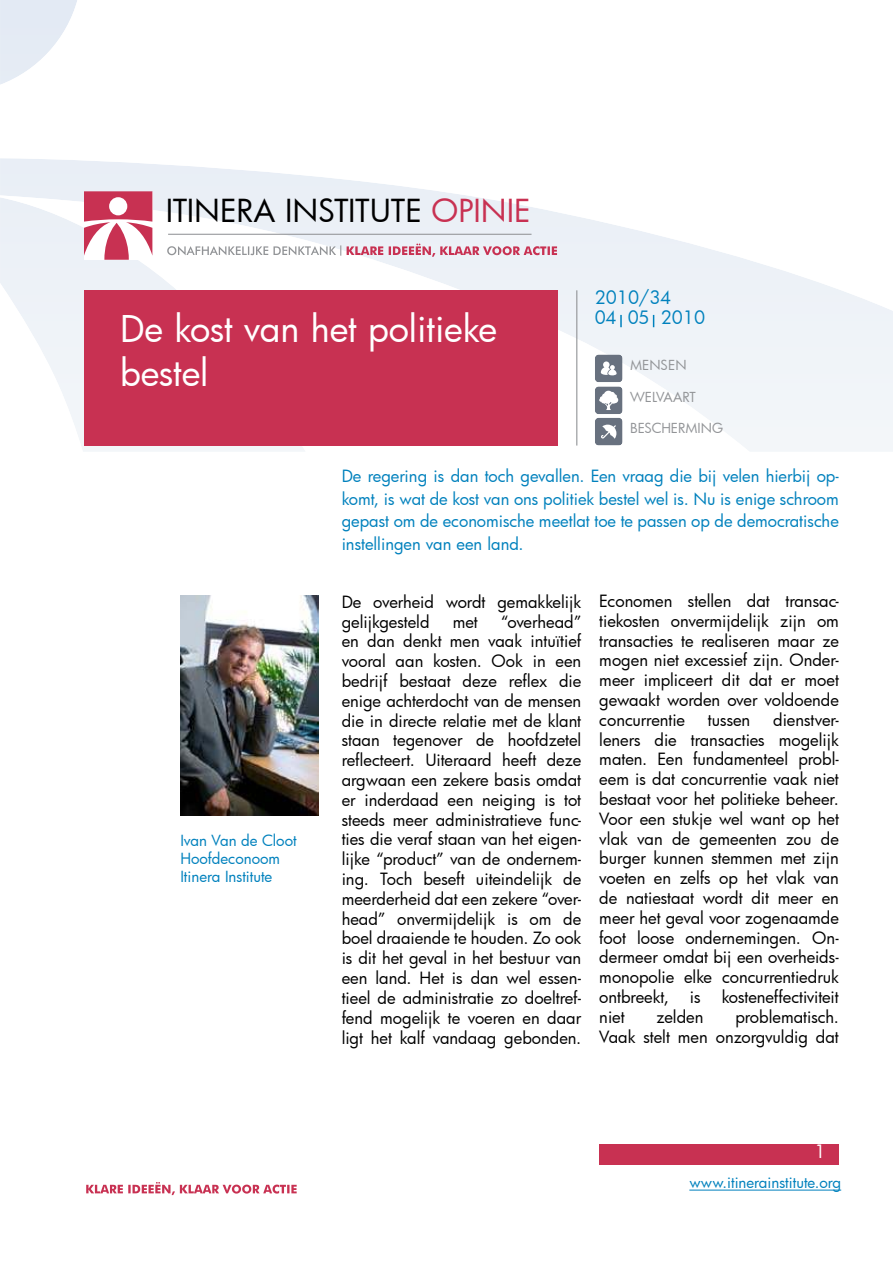
<style>
.page{position:relative;width:893px;height:1263px;background:#fff}
.page>*{position:absolute;margin:0;border:0;box-sizing:border-box;transform-origin:0 0}
.t1{font:36px/43.2px "Futura";letter-spacing:-.005em;color:#fff}
.t2{font:31.05px "Futura";color:#000}
.t3{font:18px/20.1px "Futura";color:#0081bd}
.t4{font:18px "Futura";color:#fff}
.t5{font:16.5px/19.8px "Futura";letter-spacing:-.005em;color:#000;text-align:justify}
.t6{font:16.5px/22.5px "Futura";color:#0081bd;text-align:justify}
.t7{font:15px/18px "Futura";color:#0081bd}
.t8{font:13.5px "Futura";color:#929497}
.s1{color:#c83152}
</style>
<div class="page">
<img style="left:0;top:1px;width:893px;height:450px">
<div style="left:84px;top:290px;width:473px;height:156px;background:#c83152"></div>
<hr style="left:576px;top:290px;width:1px;height:156px;background:#929497">
<div style="left:599px;top:1144px;width:240px;height:21px;background:#c83152"></div>
<hr style="left:689px;top:1189px;width:152px;height:1px;background:#0081bd">
<svg style="left:84px;top:191px;width:68px;height:69px"></svg>
<hr style="left:168px;top:234px;width:363px;height:1px;background:#929497">
<svg style="left:167px;top:245px;width:174px;height:11px"></svg>
<svg style="left:347px;top:244px;width:210px;height:13px;background:#dfaebd"></svg>
<svg style="left:86px;top:1182px;width:211px;height:13px"></svg>
<img style="left:595px;top:354px;width:28px;height:28px">
<svg style="left:601px;top:361px;width:16px;height:14px"></svg>
<img style="left:595px;top:418px;width:28px;height:28px">
<svg style="left:601px;top:425px;width:15px;height:14px"></svg>
<img style="left:595px;top:386px;width:28px;height:28px">
<svg style="left:599px;top:391px;width:19px;height:19px"></svg>
<svg style="left:620px;top:315px;width:2px;height:12px"></svg>
<svg style="left:653px;top:315px;width:1px;height:12px"></svg>
<img style="left:180px;top:595px;width:139px;height:220px">
<h2 class="t2" style="left:166px;top:190px;width:366px">ITINERA INSTITUTE <span class="s1">OPINIE</span></h2>
<h1 class="t1" style="left:120px;top:311px;width:379px">De kost van het politieke bestel</h1>
<p class="t3" style="left:595px;top:288px;width:112px">2010/34<br>04 05 2010</p>
<p class="t8" style="left:630px;top:359px;width:58px">MENSEN</p>
<p class="t8" style="left:630px;top:390px;width:67px">WELVAART</p>
<p class="t8" style="left:630px;top:422px;width:94px">BESCHERMING</p>
<p class="t7" style="left:180px;top:833px;width:118px">Ivan Van de Cloot<br>Hoofdeconoom<br>Itinera Institute</p>
<p class="t6" style="left:342px;top:466px;width:499px">De regering is dan toch gevallen. Een vraag die bij velen hierbij op&shy;komt, is wat de kost van ons politiek bestel wel is. Nu is enige schroom gepast om de economische meetlat toe te passen op de democratische instellingen van een land.</p>
<p class="t5" style="left:342px;top:593px;width:241px">De overheid wordt gemakkelijk gelijkgesteld</p>
<p class="t5" style="left:342px;top:613px;width:241px;text-indent:159px">“overhead” en dan denkt men vaak intuïtief vooral aan kosten. Ook in een bedrijf bestaat deze reflex die enige achterdocht van de mensen die in directe relatie met de klant staan tegenover de hoofdzetel reflecteert. Uiteraard heeft deze argwaan een zekere basis omdat er inderdaad een neiging is tot steeds meer administratieve func&shy;ties die veraf staan van het eigen&shy;lijke “product” van de ondernem&shy;ing. Toch beseft uiteindelijk de meerderheid dat een zekere “over&shy;head” onvermijdelijk is om de boel draaiende te houden. Zo ook is dit het geval in het bestuur van een land. Het is dan wel essen&shy;tieel de administratie zo doeltref&shy;fend mogelijk te voeren en daar ligt het kalf vandaag gebonden.</p>
<p class="t5" style="left:453px;top:613px;width:27px">met</p>
<p class="t5" style="left:599px;top:592px;width:241px">Economen stellen dat transac&shy;tiekosten onvermijdelijk zijn om transacties te realiseren maar ze mogen niet excessief zijn. Onder&shy;meer impliceert dit dat er moet gewaakt worden over voldoende concurrentie</p>
<p class="t5" style="left:599px;top:711px;width:241px;text-indent:174px">dienstver&shy;leners die transacties mogelijk maten. Een fundamenteel probl&shy;eem is dat concurrentie vaak niet bestaat voor het politieke beheer.<br>Voor een stukje wel want op het vlak van de gemeenten zou de burger kunnen stemmen met zijn voeten en zelfs op het vlak van de natiestaat wordt dit meer en meer het geval voor zogenaamde foot loose ondernemingen. On&shy;dermeer omdat bij een overheids&shy;monopolie elke concurrentiedruk ontbreekt,</p>
<p class="t5" style="left:708px;top:711px;width:44px">tussen</p>
<p class="t5" style="left:690px;top:988px;width:12px">is</p>
<p class="t5" style="left:722px;top:988px;width:119px">kosteneffectiviteit</p>
<p class="t5" style="left:599px;top:1008px;width:241px;text-align:right">problematisch.<br>Vaak stelt men onzorgvuldig dat</p>
<p class="t5" style="left:599px;top:1008px;width:27px">niet</p>
<p class="t5" style="left:657px;top:1008px;width:48px">zelden</p>
<p class="t4" style="left:814px;top:1142px;width:13px">1</p>
<p class="t7" style="left:689px;top:1175px;width:153px">www.itinerainstitute.org</p>
</div>
